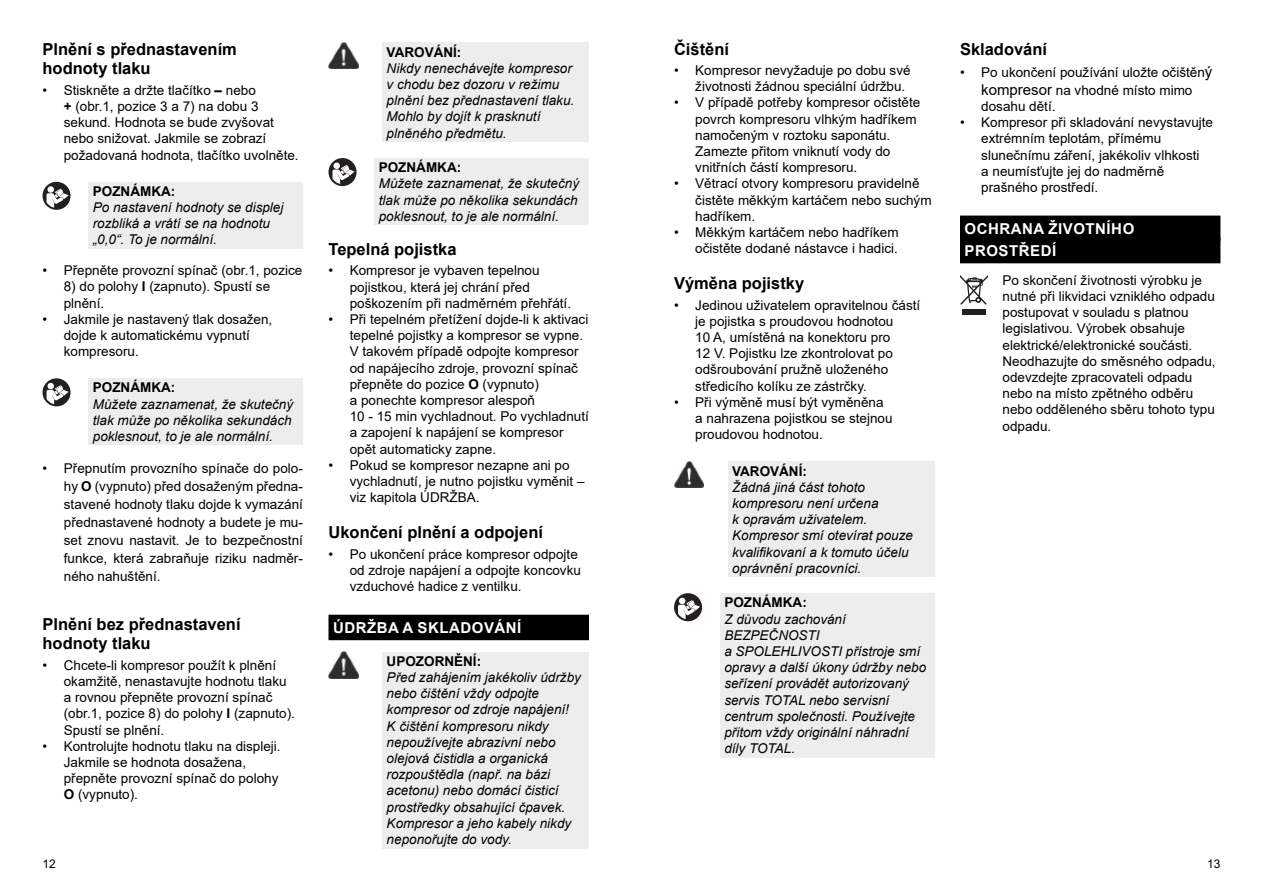
<style>
.page{position:relative;width:1263px;height:893px;background:#fff}
.page>*{position:absolute;margin:0;border:0;box-sizing:border-box;transform-origin:0 0}
.t1{font:700 16.5px/19.8px "Arial";color:#000}
.t2{font:700 15px/22.2px "Arial";letter-spacing:.035em;color:#fff}
.t3{font:13.5px/16.2px "Arial";color:#000}
.t4{font:italic 13.5px/16.2px "Arial";color:#000}
.t5{font:700 13.5px "Arial";color:#000}
.t6{font:12px "Arial";color:#000}
.s1{font-weight:700}
.s2{font-size:15px}
</style>
<div class="page">
<div style="left:89px;top:182px;width:214px;height:67px;background:#ededed"></div>
<svg style="left:43px;top:182px;width:28px;height:28px"></svg>
<div style="left:48px;top:186px;width:6px;height:7px;background:#fff;border-radius:50%"></div>
<svg style="left:47px;top:189px;width:22px;height:19px"></svg>
<div style="left:89px;top:378px;width:214px;height:67px;background:#ededed"></div>
<svg style="left:43px;top:378px;width:28px;height:28px"></svg>
<svg style="left:47px;top:383px;width:22px;height:21px"></svg>
<div style="left:328px;top:615px;width:261px;height:25px;background:#000"></div>
<div style="left:382px;top:43px;width:207px;height:99px;background:#ededed"></div>
<img style="left:328px;top:43px;width:30px;height:26px">
<div style="left:375px;top:158px;width:214px;height:67px;background:#ededed"></div>
<div style="left:328px;top:158px;width:28px;height:28px;background:#231f21;border-radius:50%"></div>
<div style="left:333px;top:163px;width:7px;height:6px;background:#fff;border-radius:50%"></div>
<svg style="left:332px;top:165px;width:23px;height:19px"></svg>
<div style="left:382px;top:652px;width:207px;height:196px;background:#ededed"></div>
<img style="left:328px;top:652px;width:30px;height:26px">
<div style="left:728px;top:461px;width:206px;height:116px;background:#ededed"></div>
<img style="left:674px;top:461px;width:30px;height:27px">
<div style="left:720px;top:593px;width:214px;height:164px;background:#ededed"></div>
<div style="left:674px;top:593px;width:28px;height:28px;background:#231f21;border-radius:50%"></div>
<svg style="left:678px;top:598px;width:22px;height:21px"></svg>
<div style="left:960px;top:216px;width:260px;height:25px;background:#000"></div>
<div style="left:960px;top:238px;width:260px;height:25px;background:#000"></div>
<div style="left:962px;top:310px;width:23px;height:5px;background:#231f21"></div>
<svg style="left:960px;top:275px;width:28px;height:30px"></svg>
<p class="t1" style="left:43px;top:39px;width:196px">Plnění s přednastavením hodnoty tlaku</p>
<p class="t3" style="left:64px;top:82px;width:236px;text-indent:-21px">• Stiskněte a držte tlačítko <span class="s1">–</span> nebo<br><span class="s1">+</span> (obr.1, pozice 3 a 7) na dobu 3 sekund. Hodnota se bude zvyšovat nebo snižovat. Jakmile se zobrazí požadovaná hodnota, tlačítko uvolněte.</p>
<p class="t5" style="left:93px;top:182px;width:84px">POZNÁMKA:</p>
<p class="t4" style="left:93px;top:199px;width:192px">Po nastavení hodnoty se displej rozbliká a vrátí se na hodnotu „0,0“. To je normální.</p>
<p class="t3" style="left:43px;top:262px;width:261px">• Přepněte provozní spínač (obr.1, pozice</p>
<p class="t3" style="left:64px;top:278px;width:208px">8) do polohy <span class="s1">I</span> (zapnuto). Spustí se plnění.</p>
<p class="t3" style="left:64px;top:311px;width:210px;text-indent:-21px">• Jakmile je nastavený tlak dosažen, dojde k automatickému vypnutí kompresoru.</p>
<p class="t5" style="left:93px;top:378px;width:84px">POZNÁMKA:</p>
<p class="t4" style="left:93px;top:396px;width:202px;text-align:justify">Můžete zaznamenat, že skutečný tlak může po několika sekundách poklesnout, to je ale normální.</p>
<p class="t3" style="left:64px;top:460px;width:241px;line-height:18px;text-align:justify;text-indent:-21px">• Přepnutím provozního spínače do polo&shy;hy <span class="s1">O</span> (vypnuto) před dosaženým předna&shy;stavené hodnoty tlaku dojde k vymazání přednastavené hodnoty a budete je mu&shy;set znovu nastavit. Je to bezpečnostní funkce, která zabraňuje riziku nadměr&shy;ného nahuštění.</p>
<p class="t1" style="left:43px;top:614px;width:200px">Plnění bez přednastavení hodnoty tlaku</p>
<p class="t3" style="left:64px;top:657px;width:233px;text-indent:-21px">• Chcete-li kompresor použít k plnění okamžitě, nenastavujte hodnotu tlaku a rovnou přepněte provozní spínač (obr.1, pozice 8) do polohy <span class="s1">I</span> (zapnuto).<br>Spustí se plnění.</p>
<p class="t3" style="left:64px;top:738px;width:218px;text-indent:-21px">• Kontrolujte hodnotu tlaku na displeji.<br>Jakmile se hodnota dosažena, přepněte provozní spínač do polohy<br><span class="s1">O</span> (vypnuto).</p>
<p class="t5" style="left:387px;top:42px;width:76px">VAROVÁNÍ:</p>
<p class="t4" style="left:387px;top:60px;width:189px">Nikdy nenechávejte kompresor v chodu bez dozoru v režimu plnění bez přednastavení tlaku.<br>Mohlo by dojít k prasknutí plněného předmětu.</p>
<p class="t5" style="left:379px;top:158px;width:84px">POZNÁMKA:</p>
<p class="t4" style="left:379px;top:176px;width:202px;text-align:justify">Můžete zaznamenat, že skutečný tlak může po několika sekundách poklesnout, to je ale normální.</p>
<p class="t1" style="left:328px;top:239px;width:130px">Tepelná pojistka</p>
<p class="t3" style="left:350px;top:263px;width:223px;text-indent:-21px">• Kompresor je vybaven tepelnou pojistkou, která jej chrání před poškozením při nadměrném přehřátí.</p>
<p class="t3" style="left:350px;top:311px;width:241px;text-indent:-21px">• Při tepelném přetížení dojde-li k aktivaci tepelné pojistky a kompresor se vypne.<br>V takovém případě odpojte kompresor od napájecího zdroje, provozní spínač přepněte do pozice <span class="s1">O</span> (vypnuto)<br>a ponechte kompresor alespoň<br>10 - 15 min vychladnout. Po vychladnutí a zapojení k napájení se kompresor opět automaticky zapne.</p>
<p class="t3" style="left:350px;top:457px;width:236px;text-indent:-21px">• Pokud se kompresor nezapne ani po vychladnutí, je nutno pojistku vyměnit – viz kapitola ÚDRŽBA.</p>
<p class="t1" style="left:328px;top:523px;width:216px">Ukončení plnění a odpojení</p>
<p class="t3" style="left:350px;top:546px;width:233px;text-indent:-21px">• Po ukončení práce kompresor odpojte od zdroje napájení a odpojte koncovku vzduchové hadice z ventilku.</p>
<p class="t2" style="left:333px;top:617px;width:190px">ÚDRŽBA A SKLADOVÁNÍ</p>
<p class="t5" style="left:387px;top:652px;width:96px">UPOZORNĚNÍ:</p>
<p class="t4" style="left:387px;top:669px;width:196px">Před zahájením jakékoliv údržby nebo čištění vždy odpojte kompresor od zdroje napájení!<br>K čištění kompresoru nikdy nepoužívejte abrazivní nebo olejová čistidla a organická rozpouštědla (např. na bázi acetonu) nebo domácí čisticí prostředky obsahující čpavek.<br>Kompresor a jeho kabely nikdy neponořujte do vody.</p>
<p class="t1" style="left:674px;top:39px;width:57px">Čištění</p>
<p class="t3" style="left:695px;top:62px;width:217px;text-indent:-21px">• Kompresor nevyžaduje po dobu své životnosti žádnou speciální údržbu.</p>
<p class="t3" style="left:695px;top:94px;width:227px;text-indent:-21px">• V případě potřeby kompresor očistěte povrch kompresoru vlhkým hadříkem namočeným v roztoku saponátu.<br>Zamezte přitom vniknutí vody do vnitřních částí kompresoru.</p>
<p class="t3" style="left:695px;top:175px;width:238px;text-indent:-21px">• Větrací otvory kompresoru pravidelně čistěte měkkým kartáčem nebo suchým hadříkem.</p>
<p class="t3" style="left:674px;top:224px;width:226px;text-align:right">• Měkkým kartáčem nebo hadříkem očistěte dodané nástavce i hadici.</p>
<p class="t1" style="left:674px;top:274px;width:132px">Výměna pojistky</p>
<p class="t3" style="left:695px;top:297px;width:227px;text-indent:-21px">• Jedinou uživatelem opravitelnou částí je pojistka s proudovou hodnotou<br>10 A, umístěná na konektoru pro<br>12 V. Pojistku lze zkontrolovat po odšroubování pružně uloženého středicího kolíku ze zástrčky.</p>
<p class="t3" style="left:695px;top:394px;width:199px;text-indent:-21px">• Při výměně musí být vyměněna a nahrazena pojistkou se stejnou proudovou hodnotou.</p>
<p class="t5" style="left:732px;top:461px;width:76px">VAROVÁNÍ:</p>
<p class="t4" style="left:732px;top:479px;width:182px">Žádná jiná část tohoto kompresoru není určena<br>k opravám uživatelem.<br>Kompresor smí otevírat pouze kvalifikovaní a k tomuto účelu oprávnění pracovníci.</p>
<p class="t5" style="left:724px;top:593px;width:84px">POZNÁMKA:</p>
<p class="t4" style="left:724px;top:611px;width:203px">Z důvodu zachování<br>BEZPEČNOSTI<br>a SPOLEHLIVOSTI přístroje smí opravy a další úkony údržby nebo seřízení provádět autorizovaný servis TOTAL nebo servisní centrum společnosti. Používejte přitom vždy originální náhradní díly TOTAL.</p>
<p class="t1" style="left:960px;top:39px;width:89px">Skladování</p>
<p class="t3" style="left:960px;top:63px;width:254px;line-height:18px;text-align:center">• Po ukončení používání uložte očištěn<span class="s2">ý kompresor</span> na vhodné místo mimo</p>
<p class="t3" style="left:981px;top:98px;width:76px">dosahu dětí.</p>
<p class="t3" style="left:981px;top:114px;width:233px;text-indent:-21px">• Kompresor při skladování nevystavujte extrémním teplotám, přímému slunečnímu záření, jakékoliv vlhkosti<br>a neumísťujte jej do nadměrně prašného prostředí.</p>
<p class="t2" style="left:964px;top:217px;width:171px">OCHRANA ŽIVOTNÍHO<br>PROSTŘEDÍ</p>
<p class="t3" style="left:1002px;top:272px;width:215px">Po skončení životnosti výrobku je nutné při likvidaci vzniklého odpadu postupovat v souladu s platnou legislativou. Výrobek obsahuje elektrické/elektronické součásti.<br>Neodhazujte do směsného odpadu, odevzdejte zpracovateli odpadu nebo na místo zpětného odběru nebo odděleného sběru tohoto typu odpadu.</p>
<p class="t6" style="left:43px;top:855px;width:15px">12</p>
<p class="t6" style="left:1207px;top:855px;width:15px">13</p>
</div>
